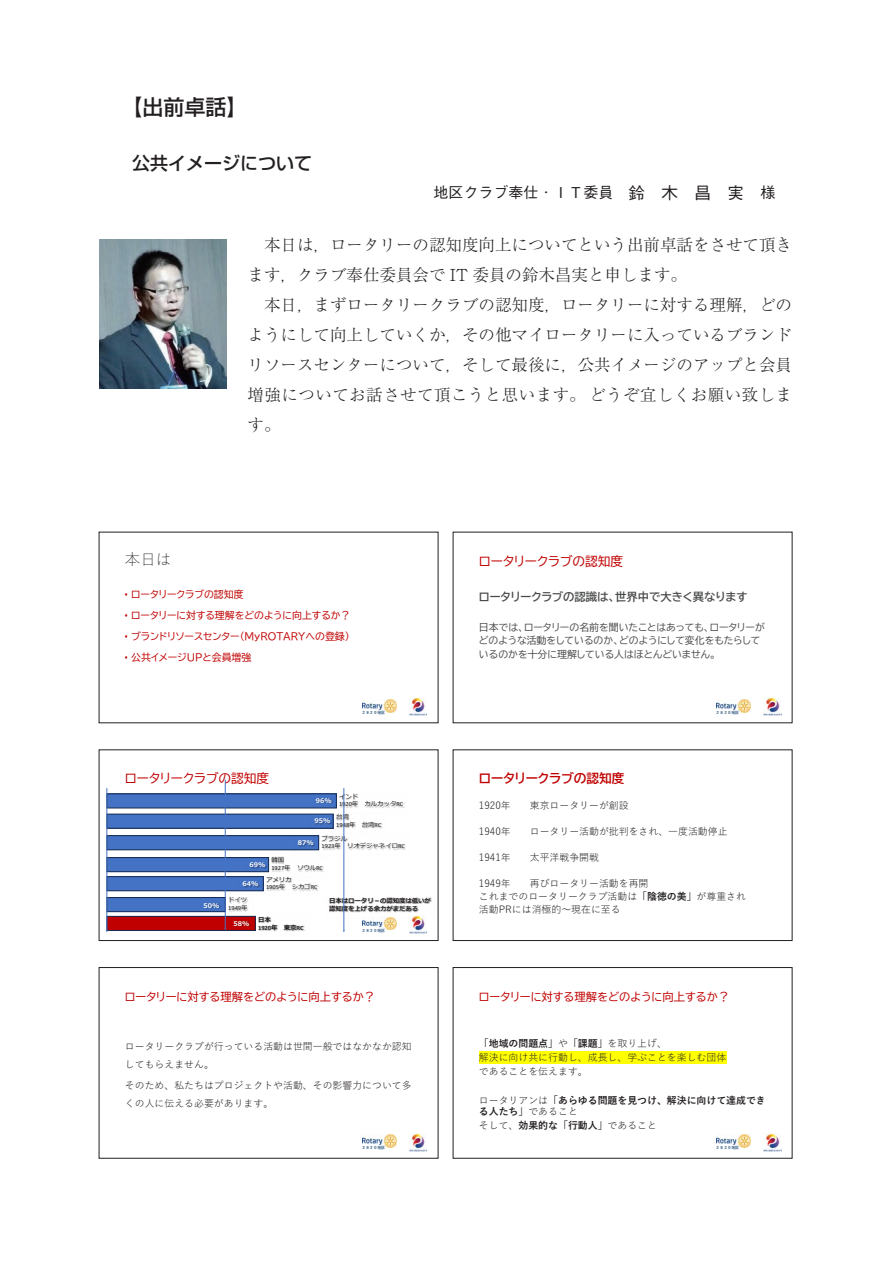
<style>
.page{position:relative;width:893px;height:1263px;background:#fff}
.page>*{position:absolute;margin:0;border:0;box-sizing:border-box;transform-origin:0 0}
.t1{font:500 21px "Shin Go Pr 6 N";color:#231f20}
.t2{font:500 18px "Shin Go Pr 6 N";color:#231f20}
.t3{font:300 16.5px/30px "Ryumin Pr 6 N";color:#231f20}
.t4{font:300 15.6px "Yu Gothic";color:#231f20}
.t5{font:500 15px "Gothic BBB Pr 6 N";color:#231f20}
.t6{font:12.75px "BIZ UDP Gothic";color:#c00000}
.t7{font:12.75px "BIZ UDP Gothic Bold";color:#c00000}
.t8{font:11.25px "BIZ UDP Gothic";color:#c00000}
.t9{font:11.25px "BIZ UDP Gothic Bold";color:#4b4c4d}
.t10{font:9.9px/17.9px "Yu Gothic";color:#231f20}
.t11{font:9.9px/13.4px "BIZ UDP Gothic";color:#4b4c4d}
.t12{font:9.9px "BIZ UDP Gothic";color:#c00000}
.t13{font:700 9.9px/10.6px "Yu Gothic";color:#231f20}
.t14{font:6.3px "Calibri";color:#231f20}
.t15{font:6.3px/7.6px "Meiryo";color:#231f20}
.t16{font:700 6.3px/7.6px "Meiryo";color:#231f20}
.t17{font:700 6.3px "Meiryo";color:#fff}
.t18{font:700 6.3px "Calibri";color:#231f20}
.t19{font:700 3.9px "Yu Gothic";color:#1f4e79}
.s1{font-size:16.5px}
.s2{font-family:"Arial Narrow"}
.s3{font-family:"Meiryo"}
.s4{font-family:"Calibri"}
.s5{font-weight:700}
.s6{font-weight:400}
</style>
<div class="page">
<img style="left:99px;top:239px;width:127px;height:149px">
<img style="left:363px;top:699px;width:34px;height:13px">
<img style="left:409px;top:698px;width:18px;height:18px">
<img style="left:329px;top:895px;width:103px;height:24px">
<img style="left:269px;top:857px;width:55px;height:15px">
<img style="left:254px;top:915px;width:51px;height:17px">
<img style="left:334px;top:791px;width:71px;height:20px">
<img style="left:319px;top:835px;width:87px;height:21px">
<div style="left:107px;top:794px;width:229px;height:14px;background:#4472c4"></div>
<div style="left:107px;top:794px;width:230px;height:14px;border:1px solid #172c51"></div>
<div style="left:107px;top:814px;width:226px;height:14px;background:#4472c4"></div>
<div style="left:107px;top:814px;width:226px;height:14px;border:1px solid #172c51"></div>
<div style="left:107px;top:836px;width:212px;height:14px;background:#4472c4"></div>
<div style="left:107px;top:835px;width:212px;height:15px;border:1px solid #172c51"></div>
<div style="left:107px;top:857px;width:162px;height:15px;background:#4472c4"></div>
<div style="left:107px;top:857px;width:162px;height:15px;border:1px solid #172c51"></div>
<div style="left:107px;top:877px;width:156px;height:14px;background:#4472c4"></div>
<div style="left:107px;top:876px;width:157px;height:15px;border:1px solid #172c51"></div>
<div style="left:107px;top:897px;width:118px;height:15px;background:#4472c4"></div>
<div style="left:107px;top:897px;width:118px;height:15px;border:1px solid #172c51"></div>
<div style="left:107px;top:916px;width:148px;height:14px;background:#c00000"></div>
<div style="left:107px;top:916px;width:148px;height:15px;border:1px solid #172c51"></div>
<img style="left:262px;top:876px;width:57px;height:15px">
<img style="left:332px;top:811px;width:51px;height:24px">
<img style="left:224px;top:894px;width:29px;height:24px">
<hr style="left:225px;top:780px;width:1px;height:149px;background:#4472c4">
<hr style="left:344px;top:788px;width:1px;height:143px;background:#4472c4">
<hr style="left:107px;top:788px;width:1px;height:143px;background:#4472c4">
<img style="left:311px;top:795px;width:27px;height:16px">
<img style="left:310px;top:815px;width:26px;height:17px">
<img style="left:293px;top:837px;width:27px;height:16px">
<img style="left:245px;top:859px;width:26px;height:14px">
<img style="left:238px;top:878px;width:26px;height:14px">
<img style="left:199px;top:900px;width:26px;height:16px">
<img style="left:229px;top:918px;width:26px;height:14px">
<img style="left:363px;top:917px;width:34px;height:13px">
<img style="left:409px;top:915px;width:18px;height:18px">
<div style="left:99px;top:750px;width:339px;height:191px;border:1px solid #231f20"></div>
<img style="left:363px;top:1135px;width:34px;height:12px">
<img style="left:409px;top:1133px;width:18px;height:18px">
<div style="left:99px;top:967px;width:339px;height:191px;border:1px solid #231f20"></div>
<img style="left:717px;top:699px;width:34px;height:13px">
<img style="left:763px;top:698px;width:18px;height:18px">
<div style="left:453px;top:750px;width:339px;height:191px;border:1px solid #231f20"></div>
<div style="left:479px;top:1051px;width:247px;height:13px;background:#ff0"></div>
<img style="left:717px;top:1135px;width:34px;height:12px">
<img style="left:763px;top:1133px;width:18px;height:18px">
<div style="left:453px;top:967px;width:339px;height:191px;border:1px solid #231f20"></div>
<h1 class="t1" style="left:122px;top:90px;width:128px">【出前卓話】</h1>
<h2 class="t2" style="left:132px;top:148px;width:182px">公共イメージについて</h2>
<h3 class="t5" style="left:434px;top:181px;width:344px">地区クラブ奉仕･ＩＴ委員　<span class="s1">鈴 木 昌 実</span> 様</h3>
<h3 class="t3" style="left:248px;top:229px;width:546px;text-indent:16px">本日は，ロータリーの認知度向上についてという出前卓話をさせて頂きます，クラブ奉仕委員会で IT 委員の鈴木昌実と申します。</h3>
<h3 class="t3" style="left:248px;top:289px;width:546px;text-align:justify;text-indent:16px">本日，まずロータリークラブの認知度，ロータリーに対する理解，どのようにして向上していくか，その他マイロータリーに入っているブランドリソースセンターについて，そして最後に，公共イメージのアップと会員増強についてお話させて頂こうと思います。どうぞ宜しくお願い致します。</h3>
<h3 class="t4" style="left:125px;top:544px;width:48px">本日は</h3>
<p class="t12" style="left:125px;top:589px;width:120px"><span class="s2">•</span> ロータリークラブの認知度</p>
<p class="t12" style="left:125px;top:610px;width:227px"><span class="s2">•</span> ロータリーに対する理解をどのように向上するか？</p>
<p class="t12" style="left:125px;top:631px;width:226px"><span class="s2">•</span> ブランドリソースセンター（MyROTARYへの登録）</p>
<p class="t12" style="left:125px;top:653px;width:128px"><span class="s2">•</span> 公共イメージUPと会員増強</p>
<p class="t19" style="left:362px;top:710px;width:25px">２８２０地区</p>
<p class="t6" style="left:125px;top:772px;width:146px">ロータリークラブの認知度</p>
<p class="t15" style="left:339px;top:793px;width:21px">インド</p>
<p class="t14" style="left:339px;top:800px;width:66px">1920<span class="s3">年 カルカッタ</span>RC</p>
<p class="t15" style="left:322px;top:835px;width:85px">ブラジル<br><span class="s4">1923</span>年 リオデジャネイロ<span class="s4">RC</span></p>
<p class="t17" style="left:316px;top:796px;width:17px">96%</p>
<p class="t17" style="left:314px;top:817px;width:17px">95%</p>
<p class="t15" style="left:336px;top:813px;width:14px">台湾</p>
<p class="t14" style="left:336px;top:820px;width:47px">1948<span class="s3">年 台湾</span>RC</p>
<p class="t17" style="left:298px;top:838px;width:17px">87%</p>
<p class="t17" style="left:204px;top:901px;width:17px">50%</p>
<p class="t15" style="left:271px;top:857px;width:14px">韓国</p>
<p class="t14" style="left:271px;top:864px;width:53px">1927<span class="s3">年 ソウル</span>RC</p>
<p class="t17" style="left:250px;top:860px;width:17px">69%</p>
<p class="t17" style="left:243px;top:879px;width:17px">64%</p>
<p class="t15" style="left:266px;top:876px;width:27px">アメリカ</p>
<p class="t14" style="left:266px;top:883px;width:53px">1905<span class="s3">年 シカゴ</span>RC</p>
<p class="t15" style="left:228px;top:897px;width:21px">ドイツ</p>
<p class="t14" style="left:228px;top:903px;width:21px">1949<span class="s3">年</span></p>
<p class="t17" style="left:233px;top:919px;width:17px">58%</p>
<p class="t16" style="left:258px;top:916px;width:14px">日本</p>
<p class="t18" style="left:258px;top:923px;width:47px">1920<span class="s3">年 東京</span>RC</p>
<p class="t16" style="left:329px;top:897px;width:103px">日本はロータリ－の認知度は低いが認知度を上げる余力がまだある</p>
<p class="t19" style="left:362px;top:928px;width:25px">２８２０地区</p>
<p class="t8" style="left:125px;top:991px;width:252px">ロータリーに対する理解をどのように向上するか？</p>
<p class="t10" style="left:125px;top:1036px;width:288px">ロータリークラブが行っている活動は世間一般ではなかなか認知してもらえません。</p>
<p class="t10" style="left:125px;top:1075px;width:288px">そのため、私たちはプロジェクトや活動、その影響力について多くの人に伝える必要があります。</p>
<p class="t19" style="left:362px;top:1146px;width:25px">２８２０地区</p>
<p class="t6" style="left:479px;top:554px;width:146px">ロータリークラブの認知度</p>
<p class="t9" style="left:479px;top:591px;width:270px">ロータリークラブの認識は、世界中で大きく異なります</p>
<p class="t11" style="left:479px;top:620px;width:288px">日本では、ロータリーの名前を聞いたことはあっても、ロータリーがどのような活動をしているのか、どのようにして変化をもたらしているのかを十分に理解している人はほとんどいません。</p>
<p class="t19" style="left:716px;top:710px;width:25px">２８２０地区</p>
<p class="t7" style="left:479px;top:772px;width:147px">ロータリークラブの認知度</p>
<p class="t10" style="left:479px;top:795px;width:33px">1920年</p>
<p class="t10" style="left:530px;top:795px;width:100px">東京ロータリーが創設</p>
<p class="t10" style="left:479px;top:821px;width:33px">1940年</p>
<p class="t10" style="left:530px;top:821px;width:199px">ロータリー活動が批判をされ、一度活動停止</p>
<p class="t10" style="left:479px;top:847px;width:33px">1941年</p>
<p class="t10" style="left:530px;top:847px;width:71px">太平洋戦争開戦</p>
<p class="t10" style="left:479px;top:873px;width:33px">1949年</p>
<p class="t10" style="left:479px;top:876px;width:269px;line-height:13px;text-indent:51px">再びロータリー活動を再開<br>これまでのロータリークラブ活動は<span class="s5">「陰徳の美」</span>が尊重され活動PRには消極的～現在に至る</p>
<p class="t8" style="left:479px;top:991px;width:252px">ロータリーに対する理解をどのように向上するか？</p>
<p class="t10" style="left:479px;top:1035px;width:249px;line-height:14.2px"><span class="s5">「地域の問題点」</span>や<span class="s5">「課題」</span>を取り上げ、<br>解決に向け共に行動し、成長し、学ぶことを楽しむ団体であることを伝えます。</p>
<p class="t13" style="left:479px;top:1095px;width:288px"><span class="s6">ロータリアンは</span>「あらゆる問題を見つけ、解決に向けて達成できる人たち」<span class="s6">であること</span></p>
<p class="t10" style="left:479px;top:1115px;width:180px">そして、<span class="s5">効果的な「行動人」</span>であること</p>
<p class="t19" style="left:716px;top:1146px;width:25px">２８２０地区</p>
</div>
